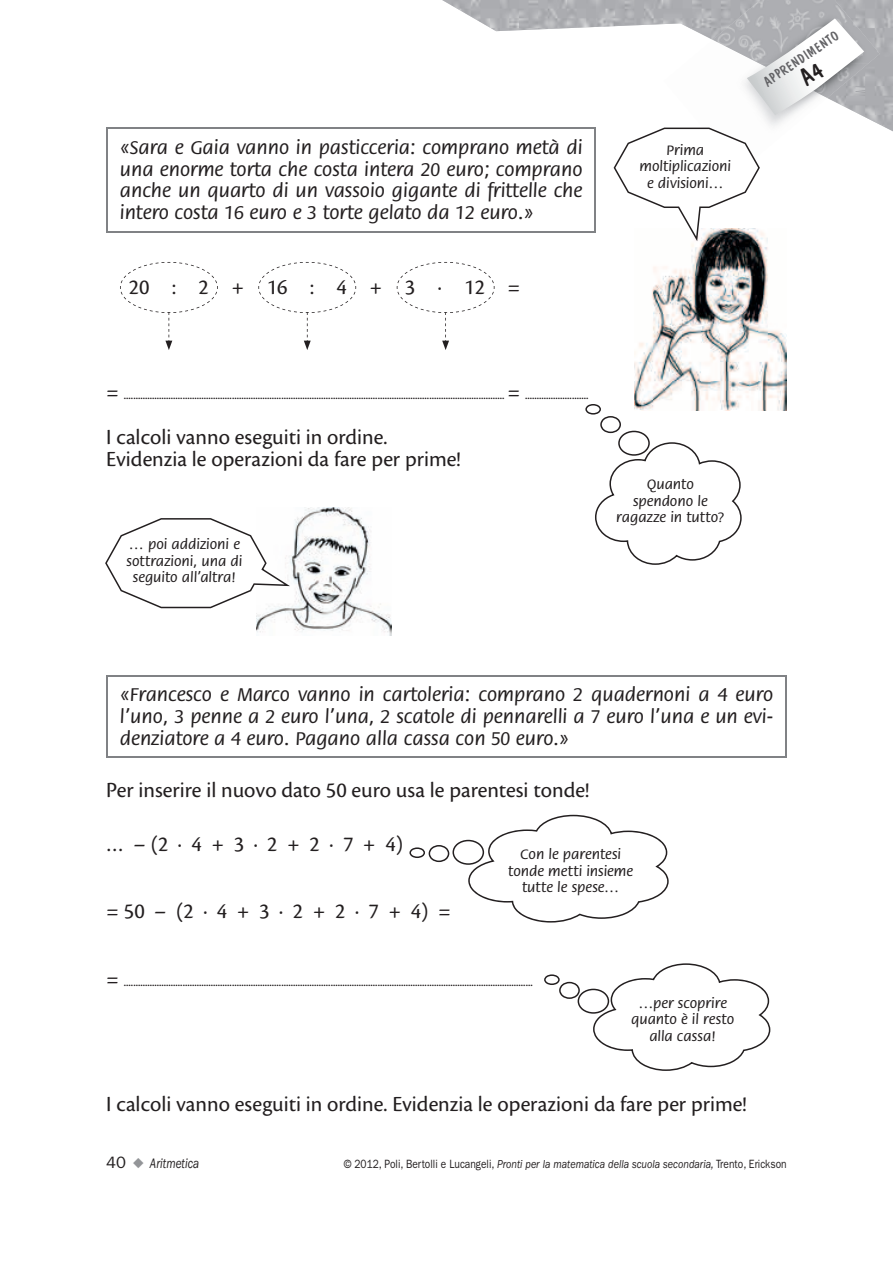
<style>
.page{position:relative;width:893px;height:1263px;background:#fff}
.page>*{position:absolute;margin:0;border:0;box-sizing:border-box;transform-origin:0 0}
.t1{font:22.5px/22.5px "Cronos Pro";color:#231f20}
.t2{font:500 20.25px/21.8px "Flora Std";color:#231f20;text-align:justify}
.t3{font:500 15px/16.5px "Flora Std";color:#231f20;text-align:center}
.t4{font:italic 14.25px "ITC Franklin Gothic Std";color:#231f20;scale:.8 1}
.t5{font:13.8px "Dom Casual Std";color:#636366}
.t6{font:13.5px "Cronos Pro";color:#231f20}
.t7{font:12px "ITC Franklin Gothic Std";color:#231f20;scale:.85 1}
.s1{font-size:22.5px}
.s2{font-style:normal;font-size:16.5px}
.s3{color:#939598}
.s4{font-style:italic}
</style>
<div class="page">
<img style="left:442px;top:0;width:451px;height:131px">
<img style="left:664px;top:40px;width:163px;height:91px">
<img style="left:713px;top:0;width:167px;height:98px">
<img style="left:257px;top:507px;width:135px;height:128px">
<svg style="left:105px;top:518px;width:185px;height:90px"></svg>
<hr style="left:106px;top:128px;width:490px;height:1px;background:#808285">
<hr style="left:106px;top:129px;width:2px;height:102px;background:#808285">
<hr style="left:594px;top:129px;width:2px;height:102px;background:#808285">
<hr style="left:106px;top:231px;width:490px;height:2px;background:#808285">
<hr style="left:106px;top:675px;width:681px;height:1px;background:#808285">
<hr style="left:106px;top:676px;width:2px;height:80px;background:#808285">
<hr style="left:785px;top:676px;width:2px;height:80px;background:#808285">
<hr style="left:106px;top:756px;width:681px;height:2px;background:#808285">
<img style="left:634px;top:231px;width:153px;height:180px">
<svg style="left:614px;top:128px;width:146px;height:113px"></svg>
<svg style="left:120px;top:262px;width:98px;height:88px"></svg>
<svg style="left:258px;top:262px;width:98px;height:88px"></svg>
<svg style="left:397px;top:262px;width:97px;height:88px"></svg>
<svg style="left:585px;top:404px;width:157px;height:161px"></svg>
<svg style="left:409px;top:815px;width:260px;height:107px"></svg>
<svg style="left:544px;top:963px;width:226px;height:108px"></svg>
<svg style="left:747px;top:18px;width:117px;height:97px"></svg>
<h2 class="t2" style="left:120px;top:137px;width:464px">«Sara e Gaia vanno in pasticceria: comprano metà di una enorme torta che costa intera 20 euro; comprano anche un quarto di un vassoio gigante di frittelle che intero costa 16 euro e 3 torte gelato da 12 euro.»</h2>
<h1 class="t1" style="left:129px;top:276px;width:393px">20 : 2 + 16 : 4 + 3 · 12 =</h1>
<p class="t3" style="left:639px;top:142px;width:93px">Prima moltiplicazioni e divisioni…</p>
<p class="t5" style="left:760px;top:76px;width:89px;rotate:-34deg">APPRENDIMENTO</p>
<p class="t6" style="left:106px;top:386px;width:484px"><span class="s1">=</span> .................................................................................................................................................................. <span class="s1">=</span> ...........................</p>
<h1 class="t1" style="left:106px;top:425px;width:356px">I calcoli vanno eseguiti in ordine.<br>Evidenzia le operazioni da fare per prime!</h1>
<p class="t3" style="left:126px;top:537px;width:117px">… poi addizioni e sottrazioni, una di seguito all’altra!</p>
<p class="t3" style="left:616px;top:477px;width:110px">Quanto spendono le ragazze in tutto?</p>
<h2 class="t2" style="left:120px;top:684px;width:655px">«Francesco e Marco vanno in cartoleria: comprano 2 quadernoni a 4 euro l’uno, 3 penne a 2 euro l’una, 2 scatole di pennarelli a 7 euro l’una e un evi&shy;denziatore a 4 euro. Pagano alla cassa con 50 euro.»</h2>
<h1 class="t1" style="left:106px;top:779px;width:484px">Per inserire il nuovo dato 50 euro usa le parentesi tonde!</h1>
<h1 class="t1" style="left:106px;top:832px;width:298px">… – (2 · 4 + 3 · 2 + 2 · 7 + 4)</h1>
<p class="t3" style="left:508px;top:847px;width:126px">Con le parentesi tonde metti insieme tutte le spese…</p>
<h1 class="t1" style="left:106px;top:900px;width:346px">= 50 – (2 · 4 + 3 · 2 + 2 · 7 + 4) =</h1>
<p class="t6" style="left:106px;top:974px;width:428px"><span class="s1">=</span> ..............................................................................................................................................................................</p>
<p class="t3" style="left:631px;top:995px;width:104px">…per scoprire quanto è il resto alla cassa!</p>
<h1 class="t1" style="left:106px;top:1093px;width:642px">I calcoli vanno eseguiti in ordine. Evidenzia le operazioni da fare per prime!</h1>
<p class="t4" style="left:106px;top:1155px;width:118px"><span class="s2">40</span> <span class="s3">◆</span> Aritmetica</p>
<p class="t7" style="left:344px;top:1157px;width:523px">© 2012, poli, Bertolli e lucangeli, <span class="s4">Pronti per la matematica della scuola secondaria,</span> trento, Erickson</p>
</div>
